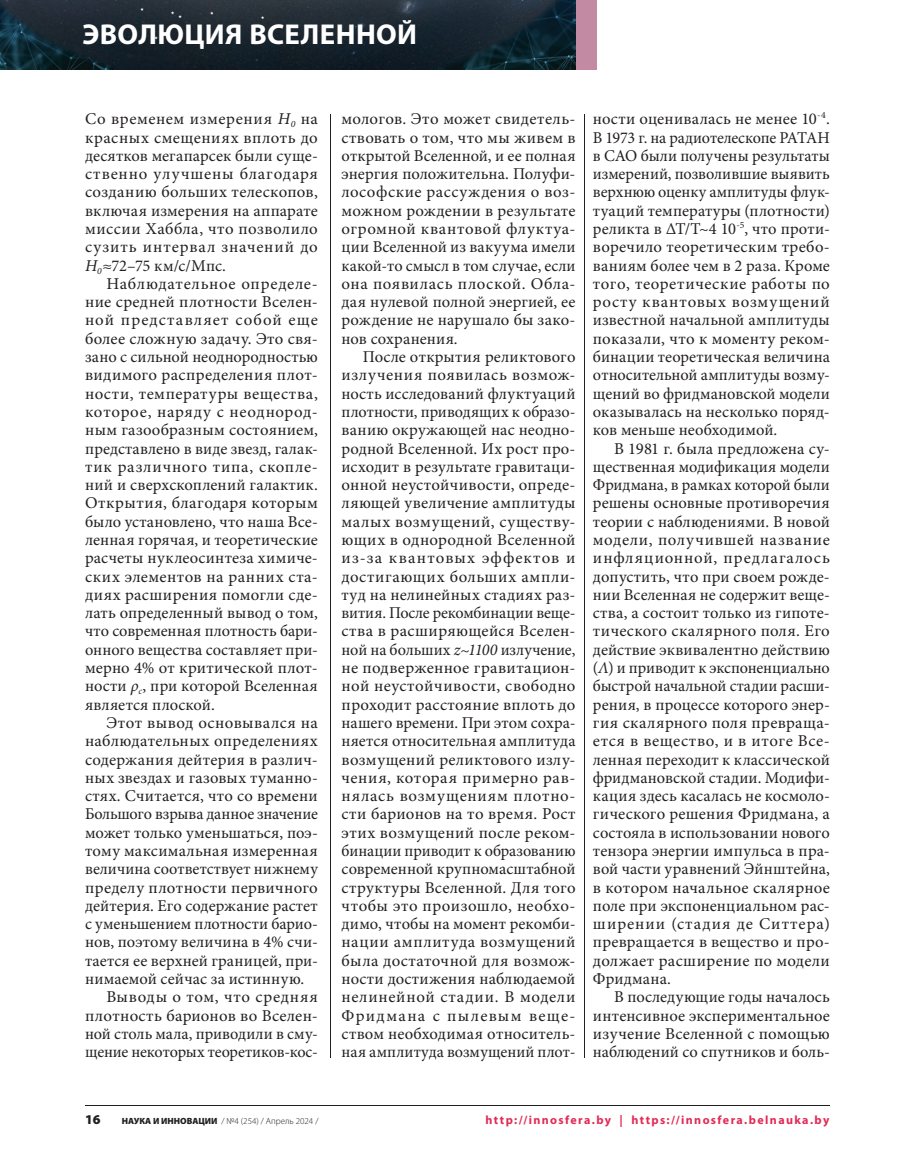
<style>
.page{position:relative;width:915px;height:1170px;background:#fff}
.page>*{position:absolute;margin:0;border:0;box-sizing:border-box;transform-origin:0 0}
.t1{font:700 28.8px "Myriad Pro";letter-spacing:.01em;color:#fff}
.t2{font:16.5px/18.3px "Minion Pro";letter-spacing:.01em;color:#231f20;text-align:justify}
.t3{font:16.5px "Minion Pro";letter-spacing:-.015em;color:#231f20}
.t4{font:16.5px "Minion Pro";letter-spacing:.03em;color:#231f20}
.t5{font:16.5px "Minion Pro";letter-spacing:.04em;color:#231f20}
.t6{font:900 13.5px "Myriad Pro";color:#231f20}
.t7{font:700 12px "Myriad Pro";letter-spacing:.115em;color:#e12b56}
.t8{font:300 9px "Myriad Pro";color:#231f20}
.s1{font-style:italic}
.s2{font-weight:900}
</style>
<div class="page">
<div style="left:490px;top:0;width:106px;height:70px;background:#c28ba3"></div>
<img style="left:0;top:0;width:575px;height:69px">
<hr style="left:584px;top:114px;width:1px;height:943px;background:#231f20">
<hr style="left:330px;top:114px;width:1px;height:943px;background:#231f20">
<hr style="left:85px;top:1104px;width:744px;height:1px;background:#231f20">
<h1 class="t1" style="left:82px;top:16px;width:336px">ЭВОЛЮЦИЯ ВСЕЛЕННОЙ</h1>
<p class="t2" style="left:85px;top:110px;width:234px">Со временем измерения <span class="s1">Н</span><sub>0</sub> на красных смещениях вплоть до десятков мегапарсек были суще&shy;ственно улучшены благодаря созданию больших телескопов, включая измерения на аппарате миссии Хаббла, что позволило сузить интервал значений до <span class="s1">Н</span><sub>0</sub>≈72–75 км/с/Мпс.</p>
<p class="t2" style="left:85px;top:274px;width:234px;text-indent:21px">Наблюдательное определе&shy;ние средней плотности Вселен&shy;ной представляет собой еще более сложную задачу. Это свя&shy;зано с сильной неоднородностью видимого распределения плот&shy;ности, температуры вещества, которое, наряду с неоднород&shy;ным газообразным состоянием, представлено в виде звезд, галак&shy;тик различного типа, скопле&shy;ний и сверхскоплений галактик.<br>Открытия, благодаря которым было установлено, что наша Все&shy;ленная горячая, и теоретические расчеты нуклеосинтеза химиче&shy;ских элементов на ранних ста&shy;диях расширения помогли сде&shy;лать определенный вывод о том, что современная плотность бари&shy;онного вещества составляет при&shy;мерно 4% от критической плот&shy;ности <span class="s1">ρ</span><sub>с</sub>, при которой Вселенная является плоской.</p>
<p class="t4" style="left:106px;top:711px;width:213px">Этот вывод основывался на</p>
<p class="t2" style="left:85px;top:731px;width:234px">наблюдательных определениях</p>
<p class="t2" style="left:85px;top:750px;width:234px">содержания дейтерия в различ-</p>
<p class="t2" style="left:85px;top:768px;width:234px">ных звездах и газовых туманно-</p>
<p class="t2" style="left:85px;top:786px;width:234px">стях. Считается, что со времени</p>
<p class="t3" style="left:85px;top:803px;width:234px">Большого взрыва данное значение</p>
<p class="t2" style="left:85px;top:823px;width:234px">может только уменьшаться, поэ-</p>
<p class="t2" style="left:85px;top:841px;width:234px">тому максимальная измеренная</p>
<p class="t2" style="left:85px;top:859px;width:234px">величина соответствует нижнему</p>
<p class="t2" style="left:85px;top:878px;width:234px">пределу плотности первичного</p>
<p class="t2" style="left:85px;top:896px;width:234px">дейтерия. Его содержание растет</p>
<p class="t2" style="left:85px;top:914px;width:234px">с уменьшением плотности барио-</p>
<p class="t2" style="left:85px;top:933px;width:234px">нов, поэтому величина в 4% счи-</p>
<p class="t2" style="left:85px;top:951px;width:234px">тается ее верхней границей, при-</p>
<p class="t2" style="left:85px;top:969px;width:221px">нимаемой сейчас за истинную.</p>
<p class="t5" style="left:106px;top:985px;width:213px">Выводы о том, что средняя</p>
<p class="t2" style="left:85px;top:1006px;width:234px">плотность барионов во Вселен-</p>
<p class="t2" style="left:85px;top:1024px;width:234px">ной столь мала, приводили в сму-</p>
<p class="t3" style="left:85px;top:1040px;width:234px">щение некоторых теоретиков-кос-</p>
<p class="t2" style="left:341px;top:110px;width:235px">мологов. Это может свидетель&shy;ствовать о том, что мы живем в открытой Вселенной, и ее полная энергия положительна. Полуфи&shy;лософские рассуждения о воз&shy;можном рождении в результате огромной квантовой флуктуа&shy;ции Вселенной из вакуума имели какой-то смысл в том случае, если она появилась плоской. Обла&shy;дая нулевой полной энергией, ее рождение не нарушало бы зако&shy;нов сохранения.</p>
<p class="t2" style="left:341px;top:348px;width:235px;text-indent:21px">После открытия реликтового излучения появилась возмож&shy;ность исследований флуктуаций плотности, приводящиx к образо&shy;ванию окружающей нас неодно&shy;родной Вселенной. Их рост про&shy;исходит в результате гравитаци&shy;онной неустойчивости, опреде&shy;ляющей увеличение амплитуды малых возмущений, существу&shy;ющих в однородной Вселенной из-за квантовых эффектов и достигающих больших ампли&shy;туд на нелинейных стадиях раз&shy;вития. После рекомбинации веще&shy;ства в расширяющейся Вселен&shy;ной на больших <span class="s1">z~1100</span> излучение, не подверженное гравитацион&shy;ной неустойчивости, свободно проходит расстояние вплоть до нашего времени. При этом сохра&shy;няется относительная амплитуда возмущений реликтового излу&shy;чения, которая примерно рав&shy;нялась возмущениям плотно&shy;сти барионов на то время. Рост этих возмущений после реком&shy;бинации приводит к образованию современной крупномасштабной структуры Вселенной. Для того чтобы это произошло, необхо&shy;димо, чтобы на момент рекомби&shy;нации амплитуда возмущений была достаточной для возмож&shy;ности достижения наблюдаемой нелинейной стадии. В модели Фридмана с пылевым веще&shy;ством необходимая относитель&shy;ная амплитуда возмущений плот-</p>
<p class="t2" style="left:592px;top:110px;width:238px">ности оценивалась не менее 10<sup>-4</sup>.<br>В 1973 г. на радиотелескопе РАТАН в САО были получены результаты измерений, позволившие выявить верхнюю оценку амплитуды флук&shy;туаций температуры (плотности) реликта в ΔT/T~4 10<sup>-5</sup>, что проти&shy;воречило теоретическим требо&shy;ваниям более чем в 2 раза. Кроме того, теоретические работы по росту квантовых возмущений известной начальной амплитуды показали, что к моменту реком&shy;бинации теоретическая величина относительной амплитуды возму&shy;щений во фридмановской модели оказывалась на несколько поряд&shy;ков меньше необходимой.</p>
<p class="t2" style="left:592px;top:439px;width:238px;text-indent:21px">В 1981 г. была предложена су&shy;щественная модификация модели Фридмана, в рамках которой были решены основные противоречия теории с наблюдениями. В новой модели, получившей название инфляционной, предлагалось допустить, что при своем рожде&shy;нии Вселенная не содержит веще&shy;ства, а состоит только из гипоте&shy;тического скалярного поля. Его действие эквивалентно действию (<span class="s1">Λ</span>) и приводит к экспоненциально быстрой начальной стадии расши&shy;рения, в процессе которого энер&shy;гия скалярного поля превраща&shy;ется в вещество, и в итоге Все&shy;ленная переходит к классической фридмановской стадии. Модифи&shy;кация здесь касалась не космоло&shy;гического решения Фридмана, а состояла в использовании нового тензора энергии импульса в пра&shy;вой части уравнений Эйнштейна, в котором начальное скалярное поле при экспоненциальном рас&shy;ширении (стадия де Ситтера) превращается в вещество и про&shy;должает расширение по модели Фридмана.</p>
<p class="t2" style="left:592px;top:987px;width:238px;text-indent:21px">В последующие годы началось интенсивное экспериментальное изучение Вселенной с помощью наблюдений со спутников и боль-</p>
<p class="t6" style="left:85px;top:1112px;width:17px">16</p>
<p class="t8" style="left:122px;top:1116px;width:198px"><span class="s2">НАУКА И ИННОВАЦИИ</span> / №4 (254) / Апрель 2024 /</p>
<p class="t7" style="left:485px;top:1112px;width:345px">http://innosfera.by | https://innosfera.belnauka.by</p>
</div>
